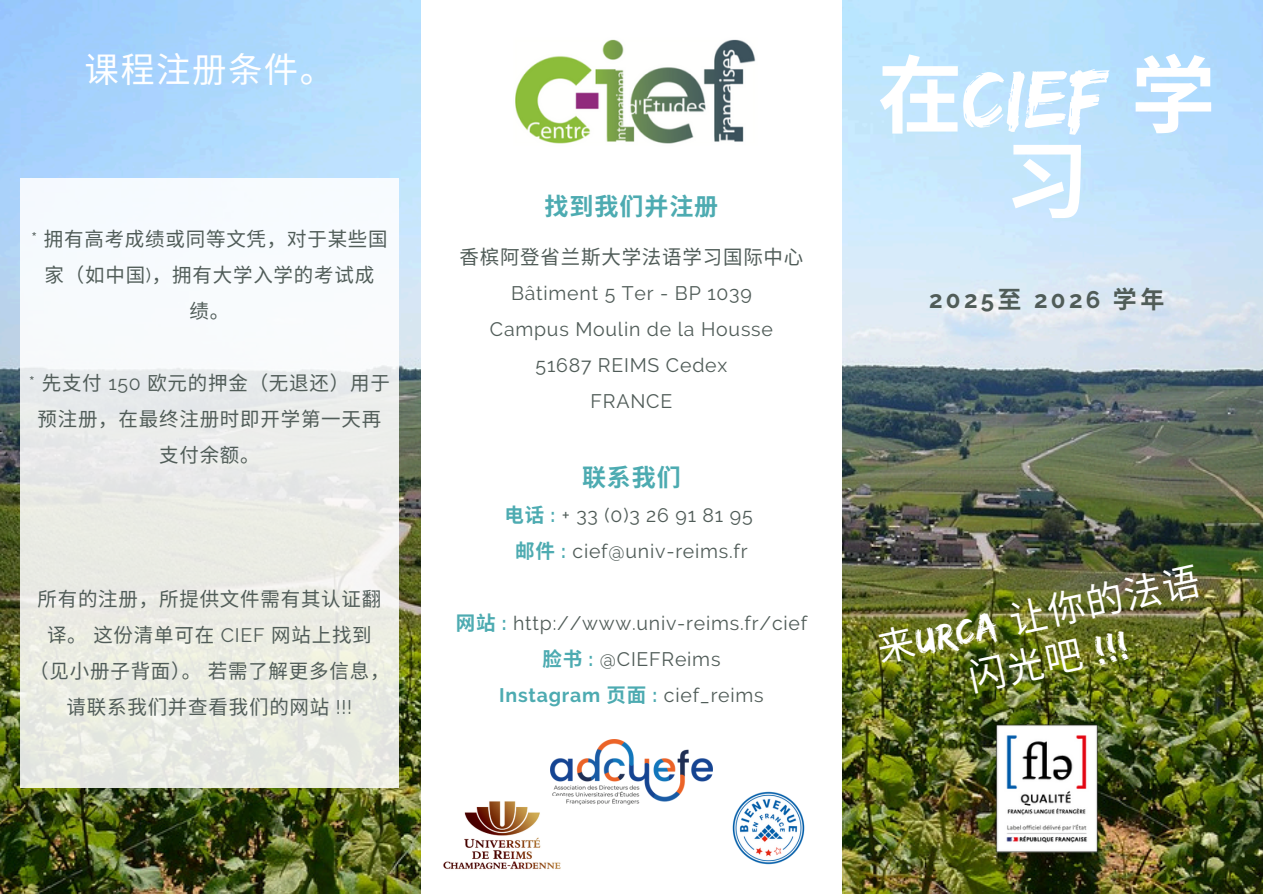
<style>
.page{position:relative;width:1263px;height:894px;background:#fff}
.page>*{position:absolute;margin:0;border:0;box-sizing:border-box;transform-origin:0 0}
.t1{font:84.75px/85.3px "Edo";color:#fff;text-align:center}
.t2{font:37.5px/47.4px "Noto Sans CJ Ksc";color:#fff;text-align:center}
.t3{font:34.5px "Noto Sans CJ Ksc";letter-spacing:.04em;color:#fff}
.t4{font:700 24px "Raleway";letter-spacing:.14em;color:#505c58}
.t5{font:700 24px "Noto Sans CJ Ksc";letter-spacing:.04em;color:#4dabb1}
.t6{font:19.5px/36px "Noto Sans CJ Ksc";letter-spacing:.04em;color:#505c58;text-align:center}
.t7{font:19.5px "Raleway";letter-spacing:.04em;color:#505c58}
.t8{font:700 19.5px "Raleway";letter-spacing:.04em;color:#4dabb1}
.s1{font-family:"Raleway"}
.s2{font-family:"Noto Sans CJ Ksc";font-weight:700;color:#4dabb1}
.s3{font-weight:700;color:#4dabb1}
.s4{font-family:"Noto Sans CJ Ksc"}
.s5{font-weight:400;color:#505c58}
.s6{font-family:"Noto Sans CJ Ksc";font-weight:700}
.s7{font-family:"Edo"}
</style>
<div class="page">
<img style="left:0;top:0;width:1263px;height:893px">
<div style="left:421px;top:0;width:421px;height:893px;background:#fff"></div>
<img style="left:515px;top:39px;width:241px;height:105px">
<img style="left:550px;top:739px;width:162px;height:65px">
<img style="left:443px;top:796px;width:122px;height:74px">
<div style="left:20px;top:179px;width:378px;height:608px;background:linear-gradient(to bottom,#f6faff,#e6e7dc)"></div>
<img style="left:712px;top:771px;width:93px;height:94px">
<img style="left:993px;top:721px;width:107px;height:133px">
<p class="t3" style="left:85px;top:41px;width:251px">课程注册条件。</p>
<p class="t6" style="left:31px;top:219px;width:358px"><span class="s1">*</span> 拥有高考成绩或同等文凭，对于某些国家（如中国<span class="s1">)</span>，拥有大学入学的考试成<br>绩。</p>
<p class="t6" style="left:29px;top:363px;width:362px"><span class="s1">*</span> 先支付 <span class="s1">150</span> 欧元的押金（无退还）用于预注册，在最终注册时即开学第一天再支付余额。</p>
<p class="t6" style="left:29px;top:579px;width:362px">所有的注册，所提供文件需有其认证翻译。这份清单可在 <span class="s1">CIEF</span> 网站上找到<br>（见小册子背面）。若需了解更多信息，请联系我们并查看我们的网站 <span class="s1">!!!</span></p>
<h5 class="t5" style="left:545px;top:187px;width:175px">找到我们并注册</h5>
<p class="t6" style="left:459px;top:238px;width:344px">香槟阿登省兰斯大学法语学习国际中心</p>
<p class="t7" style="left:511px;top:282px;width:242px">Bâtiment 5 Ter - BP 1039</p>
<h6 class="t7" style="left:490px;top:318px;width:285px">Campus Moulin de la Housse</h6>
<p class="t7" style="left:536px;top:354px;width:193px">51687 REIMS Cedex</p>
<p class="t7" style="left:591px;top:390px;width:83px">FRANCE</p>
<p class="t5" style="left:582px;top:458px;width:100px">联系我们</p>
<p class="t7" style="left:504px;top:503px;width:250px"><span class="s2">电话</span> <span class="s3">:</span> + 33 (0)3 26 91 81 95</p>
<p class="t7" style="left:515px;top:539px;width:234px"><span class="s2">邮件</span> <span class="s3">:</span> cief@univ-reims.fr</p>
<h5 class="t7" style="left:456px;top:611px;width:353px"><span class="s2">网站</span> <span class="s3">:</span> http://www.univ-reims.fr/cief</h5>
<p class="t7" style="left:542px;top:647px;width:180px"><span class="s2">脸书</span> <span class="s3">:</span> @CIEFReims</p>
<p class="t8" style="left:499px;top:683px;width:266px">Instagram <span class="s4">页面</span> : <span class="s5">cief_reims</span></p>
<h3 class="t1" style="left:878px;top:54px;width:339px"><span class="s6">在</span>CIEF <span class="s6">学习</span></h3>
<p class="t4" style="left:929px;top:285px;width:237px">2025<span class="s4">至</span> 2026 <span class="s4">学年</span></p>
<p class="t2" style="left:872px;top:623px;width:330px;rotate:-12deg">来<span class="s7">URCA</span> 让你的法语闪光吧 <span class="s7">!!!</span></p>
</div>
